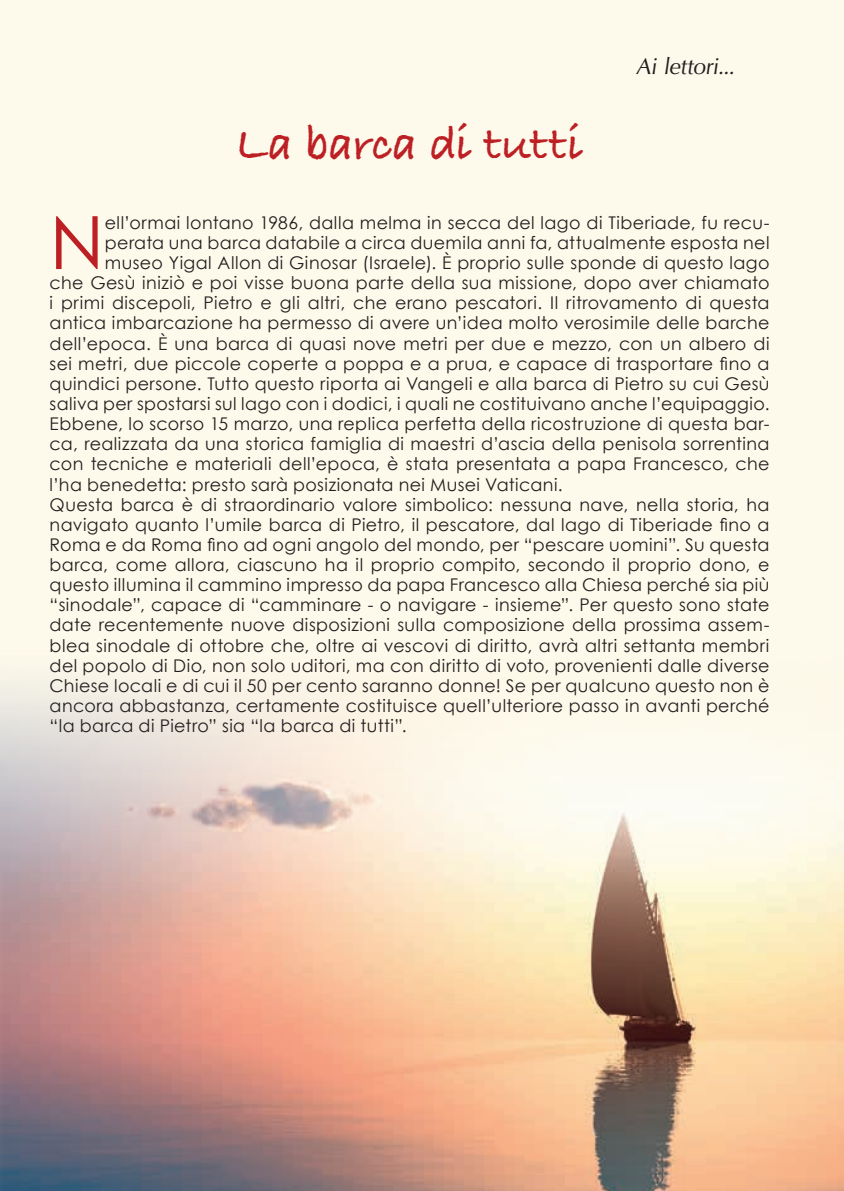
<style>
.page{position:relative;width:844px;height:1191px;background:#fff}
.page>*{position:absolute;margin:0;border:0;box-sizing:border-box;transform-origin:0 0}
.t1{font:73.5px "Century Gothic";color:#bd2024}
.t2{font:700 49px "Bradley Hand ITCTT";letter-spacing:-.01em;color:#bd2024}
.t3{font:22.75px "Optima LT Std";color:#231f20}
.t4{font:17.5px "Century Gothic";letter-spacing:.02em;color:#231f20}
</style>
<div class="page">
<div style="left:0;top:0;width:843px;height:1191px;background:#fefaeb"></div>
<img style="left:0;top:681px;width:843px;height:510px">
<h2 class="t2" style="left:235px;top:107px;width:349px">La barca di tutti</h2>
<h3 class="t3" style="left:635px;top:54px;width:104px">Ai lettori...</h3>
<h1 class="t1" style="left:50px;top:198px;width:56px">N</h1>
<p class="t4" style="left:105px;top:212px;width:666px">ell’ormai lontano 1986, dalla melma in secca del lago di Tiberiade, fu recu-</p>
<p class="t4" style="left:105px;top:232px;width:666px">perata una barca databile a circa duemila anni fa, attualmente esposta nel</p>
<p class="t4" style="left:105px;top:252px;width:666px">museo Yigal Allon di Ginosar (Israele). È proprio sulle sponde di questo lago</p>
<p class="t4" style="left:50px;top:272px;width:721px">che Gesù iniziò e poi visse buona parte della sua missione, dopo aver chiamato</p>
<p class="t4" style="left:50px;top:292px;width:721px">i primi discepoli, Pietro e gli altri, che erano pescatori. Il ritrovamento di questa</p>
<p class="t4" style="left:50px;top:312px;width:721px">antica imbarcazione ha permesso di avere un’idea molto verosimile delle barche</p>
<p class="t4" style="left:50px;top:332px;width:721px">dell’epoca. È una barca di quasi nove metri per due e mezzo, con un albero di</p>
<p class="t4" style="left:50px;top:353px;width:721px">sei metri, due piccole coperte a poppa e a prua, e capace di trasportare fino a</p>
<p class="t4" style="left:50px;top:373px;width:721px">quindici persone. Tutto questo riporta ai Vangeli e alla barca di Pietro su cui Gesù</p>
<p class="t4" style="left:50px;top:393px;width:721px">saliva per spostarsi sul lago con i dodici, i quali ne costituivano anche l’equipaggio.</p>
<p class="t4" style="left:50px;top:413px;width:721px">Ebbene, lo scorso 15 marzo, una replica perfetta della ricostruzione di questa bar-</p>
<p class="t4" style="left:50px;top:433px;width:721px">ca, realizzata da una storica famiglia di maestri d’ascia della penisola sorrentina</p>
<p class="t4" style="left:50px;top:453px;width:721px">con tecniche e materiali dell’epoca, è stata presentata a papa Francesco, che</p>
<p class="t4" style="left:50px;top:473px;width:514px">l’ha benedetta: presto sarà posizionata nei Musei Vaticani.</p>
<p class="t4" style="left:50px;top:493px;width:721px">Questa barca è di straordinario valore simbolico: nessuna nave, nella storia, ha</p>
<p class="t4" style="left:50px;top:514px;width:721px">navigato quanto l’umile barca di Pietro, il pescatore, dal lago di Tiberiade fino a</p>
<p class="t4" style="left:50px;top:534px;width:721px">Roma e da Roma fino ad ogni angolo del mondo, per “pescare uomini”. Su questa</p>
<p class="t4" style="left:50px;top:554px;width:721px">barca, come allora, ciascuno ha il proprio compito, secondo il proprio dono, e</p>
<p class="t4" style="left:50px;top:574px;width:721px">questo illumina il cammino impresso da papa Francesco alla Chiesa perché sia più</p>
<p class="t4" style="left:50px;top:594px;width:721px">“sinodale”, capace di “camminare - o navigare - insieme”. Per questo sono state</p>
<p class="t4" style="left:50px;top:614px;width:721px">date recentemente nuove disposizioni sulla composizione della prossima assem-</p>
<p class="t4" style="left:50px;top:634px;width:721px">blea sinodale di ottobre che, oltre ai vescovi di diritto, avrà altri settanta membri</p>
<p class="t4" style="left:50px;top:654px;width:721px">del popolo di Dio, non solo uditori, ma con diritto di voto, provenienti dalle diverse</p>
<p class="t4" style="left:50px;top:675px;width:721px">Chiese locali e di cui il 50 per cento saranno donne! Se per qualcuno questo non è</p>
<p class="t4" style="left:50px;top:695px;width:721px">ancora abbastanza, certamente costituisce quell’ulteriore passo in avanti perché</p>
<p class="t4" style="left:50px;top:715px;width:358px">“la barca di Pietro” sia “la barca di tutti”.</p>
</div>
